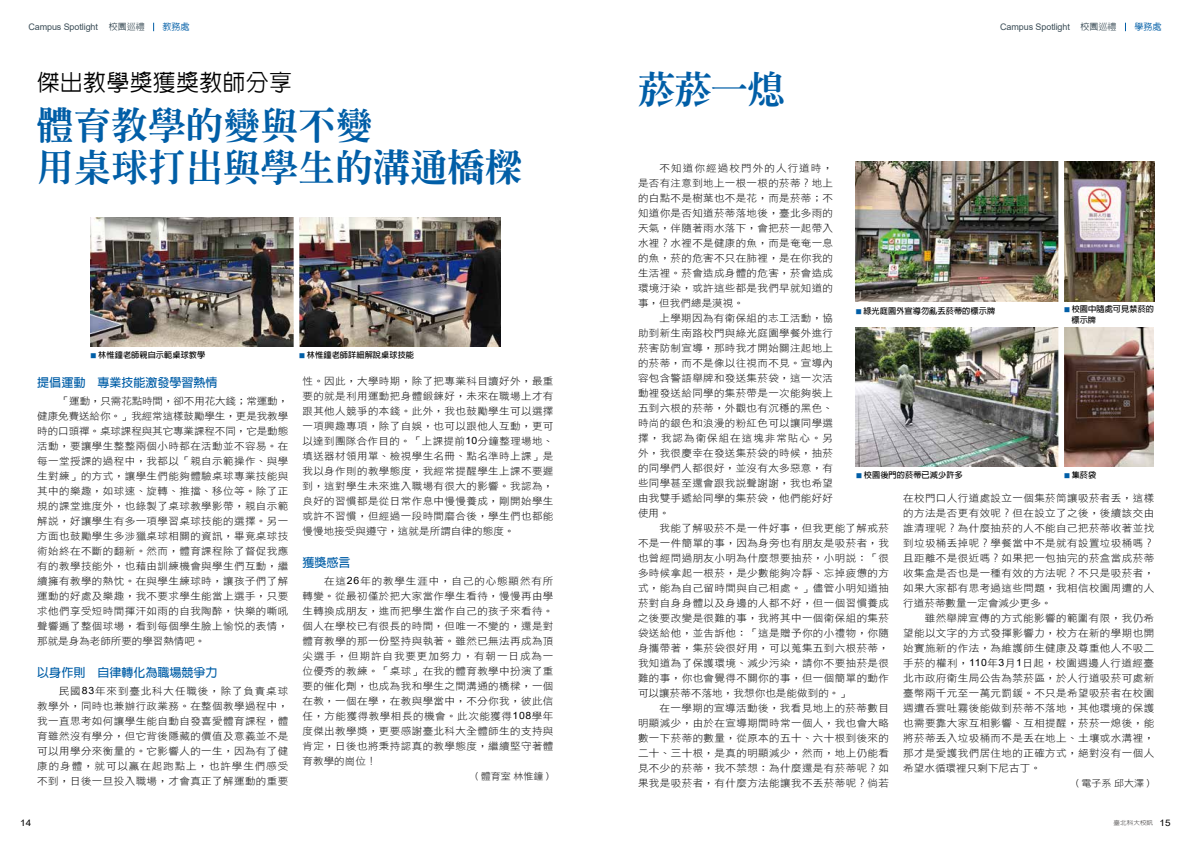
<style>
.page{position:relative;width:1191px;height:842px;background:#fff}
.page>*{position:absolute;margin:0;border:0;box-sizing:border-box;transform-origin:0 0}
.t1{font:800 37px/42px "Inn Ming";letter-spacing:.01em;color:#005ea7}
.t2{font:500 23px "Lin Gothic";letter-spacing:.01em;color:#000}
.t3{font:700 12px "Lin Gothic";color:#005ea7}
.t4{font:10px/15px "DF Li Hei Lt WIN BF";letter-spacing:.04em;color:#000;text-align:justify;scale:1.05 1}
.t5{font:9.5px "DF Li Hei Lt WIN BF";color:#000;scale:1.05 1}
.t6{font:9px "Arial";letter-spacing:-.01em;color:#3b4d57}
.t7{font:500 9px "Lin Gothic";color:#005ea7}
.t8{font:9px "Arial";color:#000;scale:1.1 1}
.t9{font:700 8.2px/11px "Lin Gothic";letter-spacing:.01em;color:#000}
.t10{font:500 6px "Lin Gothic";color:#595757;scale:1.1 1}
.s1{font-family:"Lin Gothic";font-weight:500}
.s2{font-size:6px;color:#005ea7}
.s3{font-family:"Arial"}
.s4{font-family:"Arial";font-weight:400;font-size:9px;color:#000}
</style>
<div class="page">
<img style="left:91px;top:218px;width:203px;height:128px">
<img style="left:299px;top:218px;width:201px;height:128px">
<img style="left:855px;top:328px;width:203px;height:138px">
<img style="left:855px;top:162px;width:203px;height:139px">
<img style="left:1064px;top:162px;width:90px;height:139px">
<img style="left:1064px;top:327px;width:89px;height:139px">
<p class="t6" style="left:28px;top:21px;width:118px">Campus Spotlight <span class="s1">校園巡禮</span></p>
<p class="t7" style="left:163px;top:22px;width:28px">教務處</p>
<p class="t6" style="left:1000px;top:21px;width:118px">Campus Spotlight <span class="s1">校園巡禮</span></p>
<p class="t7" style="left:1134px;top:22px;width:28px">學務處</p>
<h2 class="t2" style="left:37px;top:71px;width:257px">傑出教學獎獲獎教師分享</h2>
<h1 class="t1" style="left:37px;top:104px;width:487px">體育教學的變與不變<br>用桌球打出與學生的溝通橋樑</h1>
<p class="t9" style="left:91px;top:349px;width:116px"><span class="s2">■</span> 林惟鐘老師親自示範桌球教學</p>
<p class="t9" style="left:299px;top:349px;width:116px"><span class="s2">■</span> 林惟鐘老師詳細解說桌球技能</p>
<p class="t3" style="left:37px;top:376px;width:181px">提倡運動 專業技能激發學習熱情</p>
<p class="t4" style="left:37px;top:394px;width:240px;text-indent:22px">「運動，只需花點時間，卻不用花大錢；常運動，健康免費送給你。」我經常這樣鼓勵學生，更是我教學時的口頭禪。桌球課程與其它專業課程不同，它是動態活動，要讓學生整整兩個小時都在活動並不容易。在每一堂授課的過程中，我都以「親自示範操作、與學生對練」的方式，讓學生們能夠體驗桌球專業技能與其中的樂趣，如球速、旋轉、推擋、移位等。除了正規的課堂進度外，也錄製了桌球教學影帶，親自示範解說，好讓學生有多一項學習桌球技能的選擇。另一方面也鼓勵學生多涉獵桌球相關的資訊，畢竟桌球技術始終在不斷的翻新。然而，體育課程除了督促我應有的教學技能外，也藉由訓練機會與學生們互動，繼續擁有教學的熱忱。在與學生練球時，讓孩子們了解運動的好處及樂趣，我不要求學生能當上選手，只要求他們享受短時間揮汗如雨的自我陶醉，快樂的嘶吼聲響遍了整個球場，看到每個學生臉上愉悅的表情，那就是身為老師所要的學習熱情吧。</p>
<p class="t3" style="left:37px;top:666px;width:181px">以身作則 自律轉化為職場競爭力</p>
<p class="t4" style="left:37px;top:684px;width:240px;text-indent:22px">民國<span class="s3">83</span>年來到臺北科大任職後，除了負責桌球教學外，同時也兼辦行政業務。在整個教學過程中，我一直思考如何讓學生能自動自發喜愛體育課程，體育雖然沒有學分，但它背後隱藏的價值及意義並不是可以用學分來衡量的。它影響人的一生，因為有了健康的身體，就可以贏在起跑點上，也許學生們感受不到，日後一旦投入職場，才會真正了解運動的重要</p>
<p class="t4" style="left:302px;top:374px;width:240px">性。因此，大學時期，除了把專業科目讀好外，最重要的就是利用運動把身體鍛鍊好，未來在職場上才有跟其他人競爭的本錢。此外，我也鼓勵學生可以選擇一項興趣專項，除了自娛，也可以跟他人互動，更可以達到團隊合作目的。「上課提前<span class="s3">10</span>分鐘整理場地、填送器材領用單、檢視學生名冊、點名準時上課」是我以身作則的教學態度，我經常提醒學生上課不要遲到，這對學生未來進入職場有很大的影響。我認為，良好的習慣都是從日常作息中慢慢養成，剛開始學生或許不習慣，但經過一段時間磨合後，學生們也都能慢慢地接受與遵守，這就是所謂自律的態度。</p>
<p class="t3" style="left:302px;top:556px;width:49px">獲獎感言</p>
<p class="t4" style="left:302px;top:574px;width:240px;text-indent:22px">在這<span class="s3">26</span>年的教學生涯中，自己的心態顯然有所轉變。從最初僅於把大家當作學生看待，慢慢再由學生轉換成朋友，進而把學生當作自己的孩子來看待。個人在學校已有很長的時間，但唯一不變的，還是對體育教學的那一份堅持與執著。雖然已無法再成為頂尖選手，但期許自我要更加努力，有朝一日成為一位優秀的教練。「桌球」在我的體育教學中扮演了重要的催化劑，也成為我和學生之間溝通的橋樑，一個在教，一個在學，在教與學當中，不分你我，彼此信任，方能獲得教學相長的機會。此次能獲得<span class="s3">108</span>學年度傑出教學獎，更要感謝臺北科大全體師生的支持與肯定，日後也將秉持認真的教學態度，繼續堅守著體育教學的崗位！</p>
<p class="t5" style="left:471px;top:771px;width:80px">（體育室林惟鐘）</p>
<h1 class="t1" style="left:638px;top:69px;width:148px">菸菸一熄</h1>
<p class="t4" style="left:638px;top:160px;width:187px;text-indent:22px">不知道你經過校門外的人行道時，是否有注意到地上一根一根的菸蒂？地上的白點不是樹葉也不是花，而是菸蒂；不知道你是否知道菸蒂落地後，臺北多雨的天氣，伴隨著雨水落下，會把菸一起帶入水裡？水裡不是健康的魚，而是奄奄一息的魚，菸的危害不只在肺裡，是在你我的生活裡。菸會造成身體的危害，菸會造成環境汙染，或許這些都是我們早就知道的事，但我們總是漠視。</p>
<p class="t4" style="left:638px;top:310px;width:187px;text-indent:22px">上學期因為有衛保組的志工活動，協助到新生南路校門與綠光庭園學餐外進行菸害防制宣導，那時我才開始關注起地上的菸蒂，而不是像以往視而不見。宣導內容包含警語舉牌和發送集菸袋，這一次活動裡發送給同學的集菸帶是一次能夠裝上五到六根的菸蒂，外觀也有沉穩的黑色、時尚的銀色和浪漫的粉紅色可以讓同學選擇，我認為衛保組在這塊非常貼心。另外，我很慶幸在發送集菸袋的時候，抽菸的同學們人都很好，並沒有太多惡意，有些同學甚至還會跟我說聲謝謝，我也希望由我雙手遞給同學的集菸袋，他們能好好使用。</p>
<p class="t4" style="left:638px;top:520px;width:240px;text-indent:22px">我能了解吸菸不是一件好事，但我更能了解戒菸不是一件簡單的事，因為身旁也有朋友是吸菸者，我也曾經問過朋友小明為什麼想要抽菸，小明說：「很多時候拿起一根菸，是少數能夠冷靜、忘掉疲憊的方式，能為自己留時間與自己相處。」儘管小明知道抽菸對自身身體以及身邊的人都不好，但一個習慣養成之後要改變是很難的事，我將其中一個衛保組的集菸袋送給他，並告訴他：「這是贈予你的小禮物，你隨身攜帶著，集菸袋很好用，可以蒐集五到六根菸蒂，我知道為了保護環境、減少污染，請你不要抽菸是很難的事，你也會覺得不關你的事，但一個簡單的動作可以讓菸蒂不落地，我想你也是能做到的。」</p>
<p class="t4" style="left:638px;top:700px;width:240px;text-indent:22px">在一學期的宣導活動後，我看見地上的菸蒂數目明顯減少，由於在宣導期間時常一個人，我也會大略數一下菸蒂的數量，從原本的五十、六十根到後來的二十、三十根，是真的明顯減少，然而，地上仍能看見不少的菸蒂，我不禁想：為什麼還是有菸蒂呢？如果我是吸菸者，有什麼方法能讓我不丟菸蒂呢？倘若</p>
<p class="t9" style="left:1071px;top:304px;width:84px;text-indent:-7px"><span class="s2">■</span> 校園中隨處可見禁菸的標示牌</p>
<p class="t9" style="left:855px;top:305px;width:141px"><span class="s2">■</span> 綠光庭園外宣導勿亂丟菸蒂的標示牌</p>
<p class="t9" style="left:856px;top:470px;width:108px"><span class="s2">■</span> 校園後門的菸蒂已減少許多</p>
<p class="t9" style="left:1064px;top:470px;width:34px"><span class="s2">■</span> 集菸袋</p>
<p class="t4" style="left:903px;top:490px;width:240px">在校門口人行道處設立一個集菸筒讓吸菸者丟，這樣的方法是否更有效呢？但在設立了之後，後續該交由誰清理呢？為什麼抽菸的人不能自己把菸蒂收著並找到垃圾桶丟掉呢？學餐當中不是就有設置垃圾桶嗎？且距離不是很近嗎？如果把一包抽完的菸盒當成菸蒂收集盒是否也是一種有效的方法呢？不只是吸菸者，如果大家都有思考過這些問題，我相信校園周遭的人行道菸蒂數量一定會減少更多。</p>
<p class="t4" style="left:903px;top:610px;width:240px;text-indent:22px">雖然舉牌宣傳的方式能影響的範圍有限，我仍希望能以文字的方式發揮影響力，校方在新的學期也開始實施新的作法，為維護師生健康及尊重他人不吸二手菸的權利，<span class="s3">110</span>年<span class="s3">3</span>月<span class="s3">1</span>日起，校園週邊人行道經臺北市政府衛生局公告為禁菸區，於人行道吸菸可處新臺幣兩千元至一萬元罰鍰。不只是希望吸菸者在校園週遭吞雲吐霧後能做到菸蒂不落地，其他環境的保護也需要靠大家互相影響、互相提醒，菸菸一熄後，能將菸蒂丟入垃圾桶而不是丟在地上、土壤或水溝裡，那才是愛護我們居住地的正確方式，絕對沒有一個人希望水循環裡只剩下尼古丁。</p>
<p class="t5" style="left:1071px;top:778px;width:80px">（電子系邱大澤）</p>
<p class="t8" style="left:20px;top:817px;width:12px">14</p>
<p class="t10" style="left:1113px;top:820px;width:53px">臺北科大校訊 <span class="s4">15</span></p>
</div>
